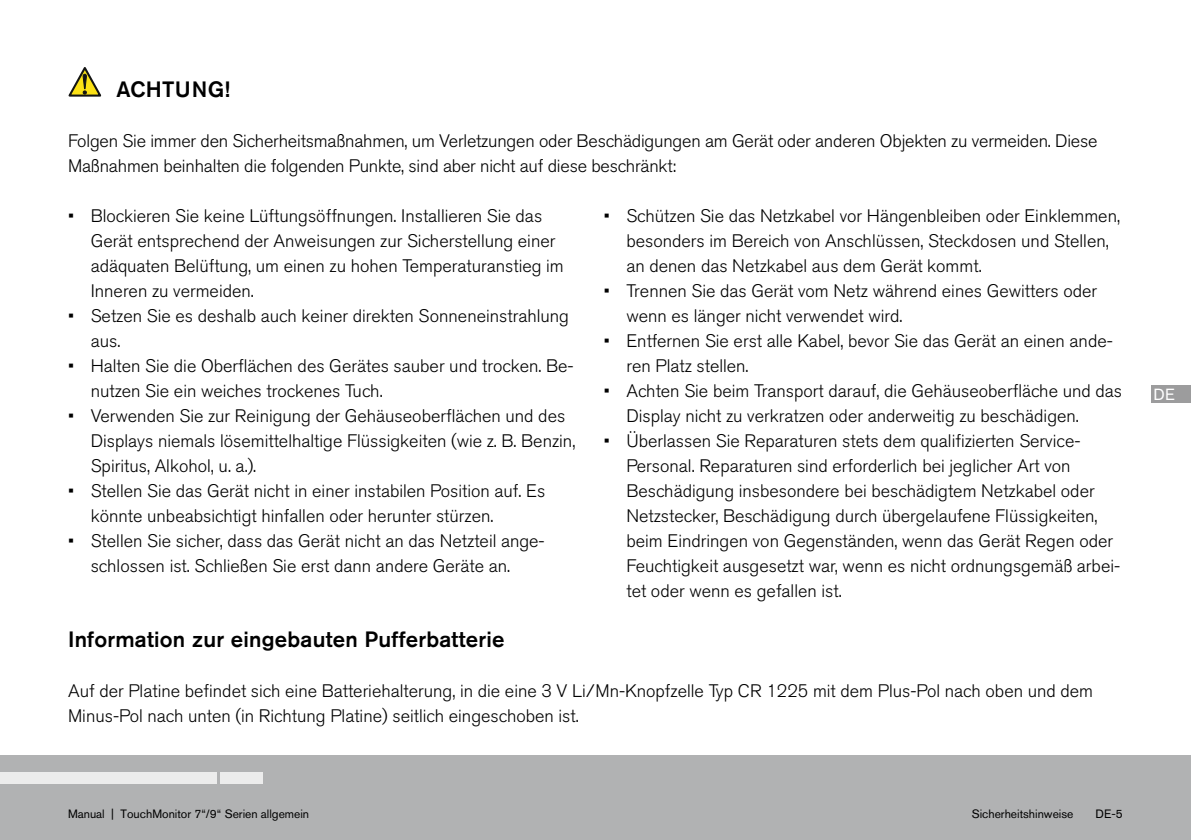
<style>
.page{position:relative;width:1191px;height:840px;background:#fff}
.page>*{position:absolute;margin:0;border:0;box-sizing:border-box;transform-origin:0 0}
.t1{font:500 22px "Akzidenz Grotesk BE";letter-spacing:.01em;color:#000}
.t2{font:300 18px/25px "Akzidenz Grotesk BE";color:#000}
.t3{font:16px "Akzidenz Grotesk BE";color:#fff}
.t4{font:12px "Akzidenz Grotesk BE";color:#000}
</style>
<div class="page">
<div style="left:0;top:754px;width:1190px;height:85px;background:#b1b2b3"></div>
<div style="left:221px;top:772px;width:42px;height:11px;background:#ececec"></div>
<div style="left:0;top:772px;width:217px;height:11px;background:#ececec"></div>
<div style="left:1151px;top:386px;width:39px;height:17px;background:#9c9c9d"></div>
<svg style="left:68px;top:67px;width:34px;height:30px"></svg>
<p class="t1" style="left:116px;top:81px;width:115px">ACHTUNG!</p>
<p class="t2" style="left:68px;top:130px;width:1031px">Folgen Sie immer den Sicherheitsmaßnahmen, um Verletzungen oder Beschädigungen am Gerät oder anderen Objekten zu vermeiden. Diese<br>Maßnahmen beinhalten die folgenden Punkte, sind aber nicht auf diese beschränkt:</p>
<p class="t2" style="left:91px;top:205px;width:474px;text-indent:-23px">• Blockieren Sie keine Lüftungsöffnungen. Installieren Sie das Gerät entsprechend der Anweisungen zur Sicherstellung einer adäquaten Belüftung, um einen zu hohen Temperaturanstieg im Inneren zu vermeiden.</p>
<p class="t2" style="left:91px;top:305px;width:480px;text-indent:-23px">• Setzen Sie es deshalb auch keiner direkten Sonneneinstrahlung aus.</p>
<p class="t2" style="left:91px;top:355px;width:484px;text-indent:-23px">• Halten Sie die Oberflächen des Gerätes sauber und trocken. Be&shy;nutzen Sie ein weiches trockenes Tuch.</p>
<p class="t2" style="left:91px;top:405px;width:486px;text-indent:-23px">• Verwenden Sie zur Reinigung der Gehäuseoberflächen und des<br>Displays niemals lösemittelhaltige Flüssigkeiten (wie z. B. Benzin,<br>Spiritus, Alkohol, u. a.).</p>
<p class="t2" style="left:91px;top:480px;width:456px;text-indent:-23px">• Stellen Sie das Gerät nicht in einer instabilen Position auf. Es könnte unbeabsichtigt hinfallen oder herunter stürzen.</p>
<p class="t2" style="left:91px;top:530px;width:455px;text-indent:-23px">• Stellen Sie sicher, dass das Gerät nicht an das Netzteil ange&shy;schlossen ist. Schließen Sie erst dann andere Geräte an.</p>
<p class="t2" style="left:626px;top:205px;width:495px;text-indent:-23px">• Schützen Sie das Netzkabel vor Hängenbleiben oder Einklemmen, besonders im Bereich von Anschlüssen, Steckdosen und Stellen, an denen das Netzkabel aus dem Gerät kommt.</p>
<p class="t2" style="left:626px;top:280px;width:472px;text-indent:-23px">• Trennen Sie das Gerät vom Netz während eines Gewitters oder wenn es länger nicht verwendet wird.</p>
<p class="t2" style="left:626px;top:330px;width:488px;text-indent:-23px">• Entfernen Sie erst alle Kabel, bevor Sie das Gerät an einen ande&shy;ren Platz stellen.</p>
<p class="t2" style="left:626px;top:380px;width:497px;text-indent:-23px">• Achten Sie beim Transport darauf, die Gehäuseoberfläche und das<br>Display nicht zu verkratzen oder anderweitig zu beschädigen.</p>
<p class="t2" style="left:626px;top:430px;width:495px;text-indent:-23px">• Überlassen Sie Reparaturen stets dem qualifizierten Service-Personal. Reparaturen sind erforderlich bei jeglicher Art von Beschädigung insbesondere bei beschädigtem Netzkabel oder Netzstecker, Beschädigung durch übergelaufene Flüssigkeiten, beim Eindringen von Gegenständen, wenn das Gerät Regen oder Feuchtigkeit ausgesetzt war, wenn es nicht ordnungsgemäß arbei&shy;tet oder wenn es gefallen ist.</p>
<p class="t1" style="left:68px;top:631px;width:438px">Information zur eingebauten Pufferbatterie</p>
<p class="t2" style="left:68px;top:680px;width:1026px">Auf der Platine befindet sich eine Batteriehalterung, in die eine 3 V Li/Mn-Knopfzelle Typ CR 1225 mit dem Plus-Pol nach oben und dem<br>Minus-Pol nach unten (in Richtung Platine) seitlich eingeschoben ist.</p>
<p class="t3" style="left:1153px;top:389px;width:23px">DE</p>
<p class="t4" style="left:68px;top:808px;width:243px">Manual | TouchMonitor 7“/9“ Serien allgemein</p>
<p class="t4" style="left:971px;top:808px;width:103px">Sicherheitshinweise</p>
<p class="t4" style="left:1095px;top:808px;width:29px">DE-5</p>
</div>
